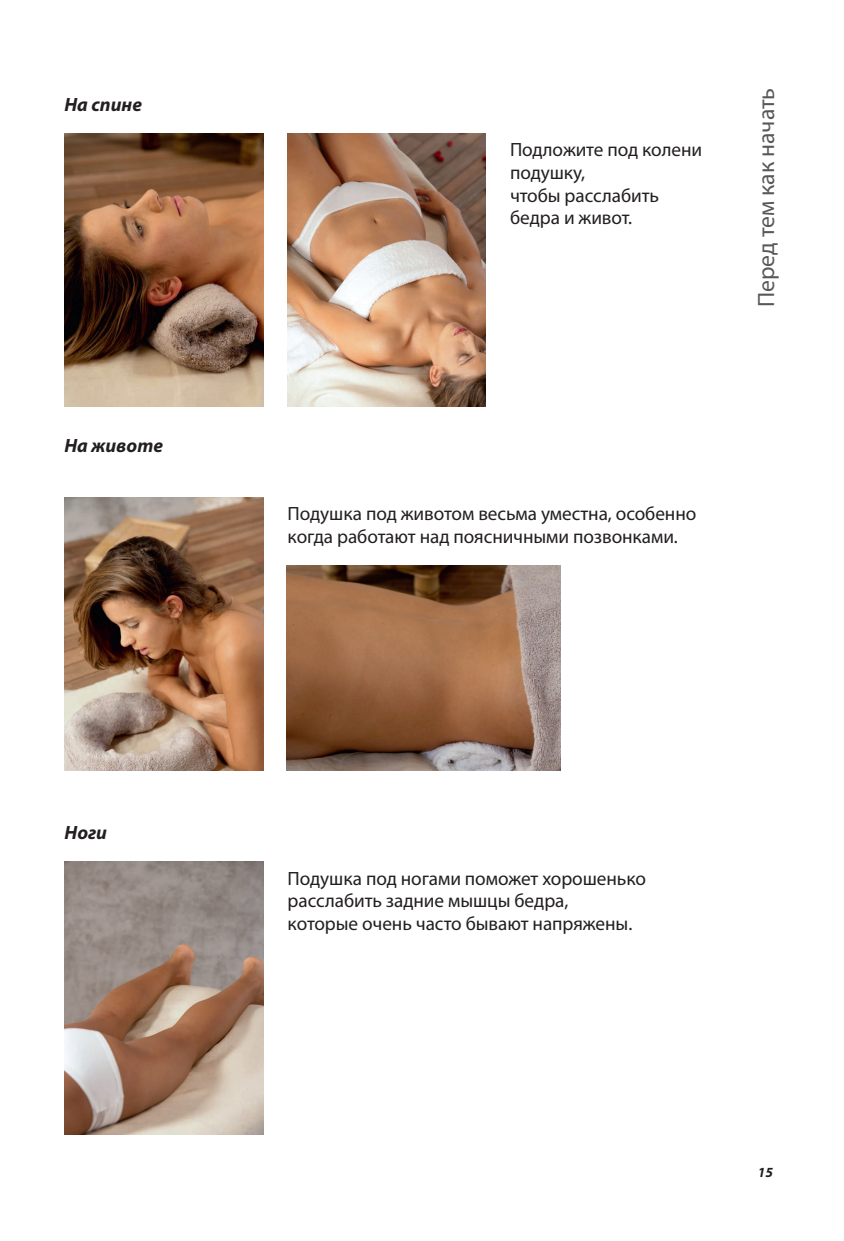
<style>
.page{position:relative;width:844px;height:1241px;background:#fff}
.page>*{position:absolute;margin:0;border:0;box-sizing:border-box;transform-origin:0 0}
.t1{font:23.62px "Myriad Pro";color:#57585a}
.t2{font:19.25px/22.8px "Myriad Pro";letter-spacing:-.005em;color:#231f20}
.t3{font:italic 700 19.25px "Myriad Pro";color:#231f20}
.t4{font:italic 700 14px "Myriad Pro";color:#231f20}
</style>
<div class="page">
<img style="left:64px;top:133px;width:199px;height:273px">
<img style="left:287px;top:133px;width:198px;height:273px">
<img style="left:64px;top:497px;width:199px;height:273px">
<img style="left:64px;top:861px;width:199px;height:273px">
<img style="left:287px;top:566px;width:273px;height:204px">
<p class="t3" style="left:64px;top:92px;width:79px">На спине</p>
<p class="t3" style="left:64px;top:433px;width:100px">На животе</p>
<p class="t3" style="left:64px;top:820px;width:44px">Ноги</p>
<p class="t2" style="left:510px;top:138px;width:193px">Подложите под колени подушку,<br>чтобы расслабить бедра и живот.</p>
<p class="t1" style="left:751px;top:307px;width:221px;rotate:-90deg">Перед тем как начать</p>
<p class="t2" style="left:287px;top:502px;width:410px">Подушка под животом весьма уместна, особенно когда работают над поясничными позвонками.</p>
<p class="t2" style="left:287px;top:866px;width:360px">Подушка под ногами поможет хорошенько расслабить задние мышцы бедра,<br>которые очень часто бывают напряжены.</p>
<p class="t4" style="left:757px;top:1162px;width:17px">15</p>
</div>
